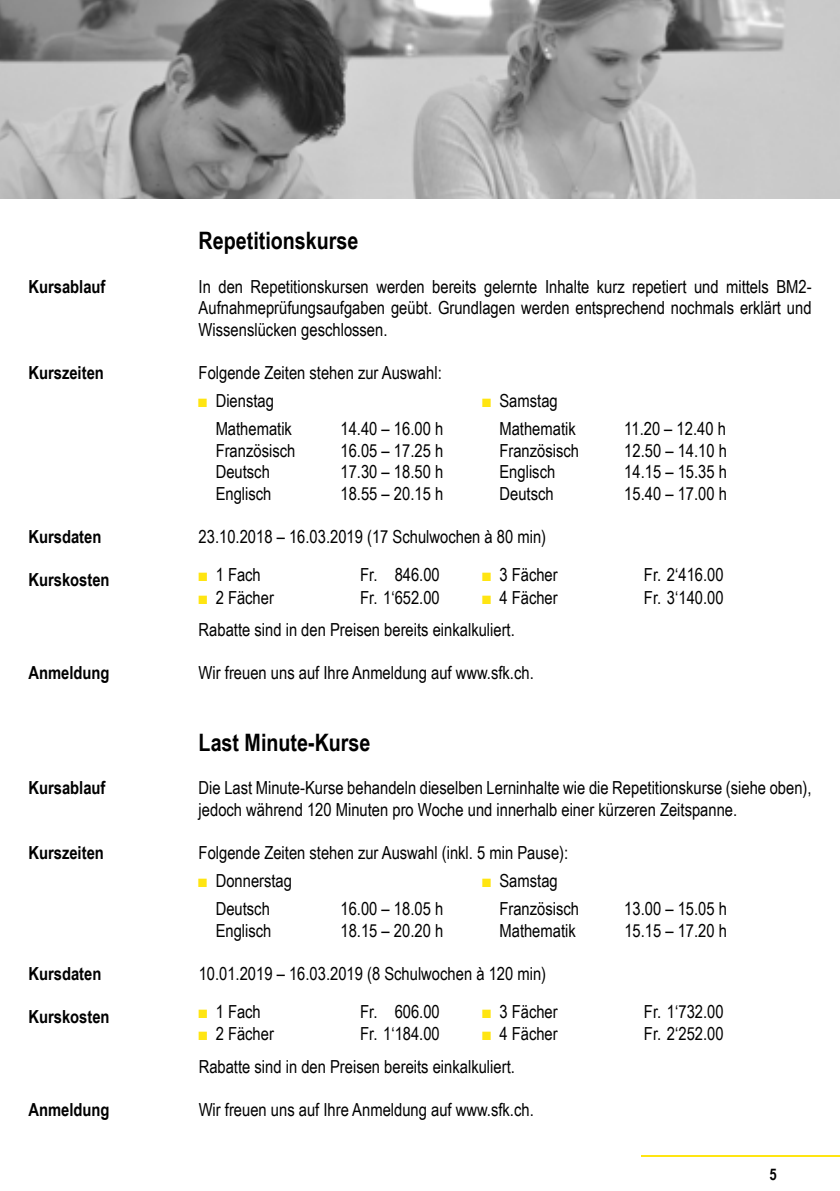
<style>
.page{position:relative;width:840px;height:1191px;background:#fff}
.page>*{position:absolute;margin:0;border:0;box-sizing:border-box;transform-origin:0 0}
.t1{font:700 24px "Arial Narrow";color:#000}
.t2{font:18px/21.6px "Arial Narrow";color:#000;text-align:justify}
.t3{font:700 18px "Arial Narrow";color:#000}
.t4{font:700 16px "Arial Narrow";color:#000}
.s1{color:#ffe512}
</style>
<div class="page">
<img style="left:0;top:0;width:839px;height:198px">
<hr style="left:641px;top:1155px;width:198px;height:2px;background:#ffe512">
<h1 class="t1" style="left:198px;top:223px;width:161px">Repetitionskurse</h1>
<p class="t3" style="left:28px;top:272px;width:79px">Kursablauf</p>
<p class="t2" style="left:198px;top:275px;width:614px">In den Repetitionskursen werden bereits gelernte Inhalte kurz repetiert und mittels BM2- Aufnahmeprüfungsaufgaben geübt. Grundlagen werden entsprechend nochmals erklärt und Wissenslücken geschlossen.</p>
<p class="t3" style="left:28px;top:359px;width:77px">Kurszeiten</p>
<p class="t2" style="left:198px;top:361px;width:244px">Folgende Zeiten stehen zur Auswahl:</p>
<p class="t2" style="left:198px;top:389px;width:77px"><span class="s1">■</span> Dienstag</p>
<p class="t2" style="left:482px;top:389px;width:77px"><span class="s1">■</span> Samstag</p>
<p class="t2" style="left:215px;top:417px;width:78px">Mathematik</p>
<p class="t2" style="left:340px;top:417px;width:104px">14.40 – 16.00 h</p>
<p class="t2" style="left:499px;top:417px;width:78px">Mathematik</p>
<p class="t2" style="left:624px;top:417px;width:103px">11.20 – 12.40 h</p>
<p class="t2" style="left:215px;top:439px;width:81px">Französisch</p>
<p class="t2" style="left:340px;top:439px;width:104px">16.05 – 17.25 h</p>
<p class="t2" style="left:499px;top:439px;width:81px">Französisch</p>
<p class="t2" style="left:624px;top:439px;width:104px">12.50 – 14.10 h</p>
<p class="t2" style="left:215px;top:460px;width:56px">Deutsch</p>
<p class="t2" style="left:340px;top:460px;width:104px">17.30 – 18.50 h</p>
<p class="t2" style="left:499px;top:460px;width:57px">Englisch</p>
<p class="t2" style="left:624px;top:460px;width:104px">14.15 – 15.35 h</p>
<p class="t2" style="left:215px;top:482px;width:57px">Englisch</p>
<p class="t2" style="left:340px;top:482px;width:104px">18.55 – 20.15 h</p>
<p class="t2" style="left:499px;top:482px;width:56px">Deutsch</p>
<p class="t2" style="left:624px;top:482px;width:104px">15.40 – 17.00 h</p>
<p class="t3" style="left:28px;top:523px;width:74px">Kursdaten</p>
<p class="t2" style="left:198px;top:525px;width:349px">23.10.2018 – 16.03.2019 (17 Schulwochen à 80 min)</p>
<p class="t3" style="left:28px;top:566px;width:83px">Kurskosten</p>
<p class="t2" style="left:198px;top:618px;width:317px">Rabatte sind in den Preisen bereits einkalkuliert.</p>
<p class="t3" style="left:28px;top:659px;width:83px">Anmeldung</p>
<p class="t2" style="left:198px;top:661px;width:336px">Wir freuen uns auf Ihre Anmeldung auf www.sfk.ch.</p>
<p class="t2" style="left:198px;top:563px;width:64px"><span class="s1">■</span> 1 Fach</p>
<p class="t2" style="left:360px;top:563px;width:81px">Fr. 846.00</p>
<p class="t2" style="left:482px;top:563px;width:77px"><span class="s1">■</span> 3 Fächer</p>
<p class="t2" style="left:643px;top:563px;width:81px">Fr. 2‘416.00</p>
<p class="t2" style="left:198px;top:586px;width:77px"><span class="s1">■</span> 2 Fächer</p>
<p class="t2" style="left:360px;top:586px;width:81px">Fr. 1‘652.00</p>
<p class="t2" style="left:482px;top:586px;width:77px"><span class="s1">■</span> 4 Fächer</p>
<p class="t2" style="left:643px;top:586px;width:81px">Fr. 3‘140.00</p>
<h1 class="t1" style="left:198px;top:724px;width:173px">Last Minute-Kurse</h1>
<p class="t3" style="left:28px;top:774px;width:79px">Kursablauf</p>
<p class="t2" style="left:198px;top:776px;width:614px">Die Last Minute-Kurse behandeln dieselben Lerninhalte wie die Repetitionskurse (siehe oben), jedoch während 120 Minuten pro Woche und innerhalb einer kürzeren Zeitspanne.</p>
<p class="t3" style="left:28px;top:839px;width:77px">Kurszeiten</p>
<p class="t2" style="left:198px;top:841px;width:371px">Folgende Zeiten stehen zur Auswahl (inkl. 5 min Pause):</p>
<p class="t2" style="left:198px;top:869px;width:95px"><span class="s1">■</span> Donnerstag</p>
<p class="t2" style="left:482px;top:869px;width:77px"><span class="s1">■</span> Samstag</p>
<p class="t2" style="left:215px;top:897px;width:56px">Deutsch</p>
<p class="t2" style="left:340px;top:897px;width:104px">16.00 – 18.05 h</p>
<p class="t2" style="left:499px;top:897px;width:81px">Französisch</p>
<p class="t2" style="left:624px;top:897px;width:104px">13.00 – 15.05 h</p>
<p class="t2" style="left:215px;top:919px;width:57px">Englisch</p>
<p class="t2" style="left:340px;top:919px;width:104px">18.15 – 20.20 h</p>
<p class="t2" style="left:499px;top:919px;width:78px">Mathematik</p>
<p class="t2" style="left:624px;top:919px;width:104px">15.15 – 17.20 h</p>
<p class="t3" style="left:28px;top:960px;width:74px">Kursdaten</p>
<p class="t2" style="left:198px;top:962px;width:349px">10.01.2019 – 16.03.2019 (8 Schulwochen à 120 min)</p>
<p class="t3" style="left:28px;top:1003px;width:83px">Kurskosten</p>
<p class="t2" style="left:198px;top:1055px;width:317px">Rabatte sind in den Preisen bereits einkalkuliert.</p>
<p class="t3" style="left:28px;top:1096px;width:83px">Anmeldung</p>
<p class="t2" style="left:198px;top:1098px;width:336px">Wir freuen uns auf Ihre Anmeldung auf www.sfk.ch.</p>
<p class="t2" style="left:198px;top:999px;width:64px"><span class="s1">■</span> 1 Fach</p>
<p class="t2" style="left:360px;top:999px;width:81px">Fr. 606.00</p>
<p class="t2" style="left:482px;top:999px;width:77px"><span class="s1">■</span> 3 Fächer</p>
<p class="t2" style="left:643px;top:999px;width:81px">Fr. 1‘732.00</p>
<p class="t2" style="left:198px;top:1022px;width:77px"><span class="s1">■</span> 2 Fächer</p>
<p class="t2" style="left:360px;top:1022px;width:81px">Fr. 1‘184.00</p>
<p class="t2" style="left:482px;top:1022px;width:77px"><span class="s1">■</span> 4 Fächer</p>
<p class="t2" style="left:643px;top:1022px;width:81px">Fr. 2‘252.00</p>
<p class="t4" style="left:769px;top:1161px;width:9px">5</p>
</div>
